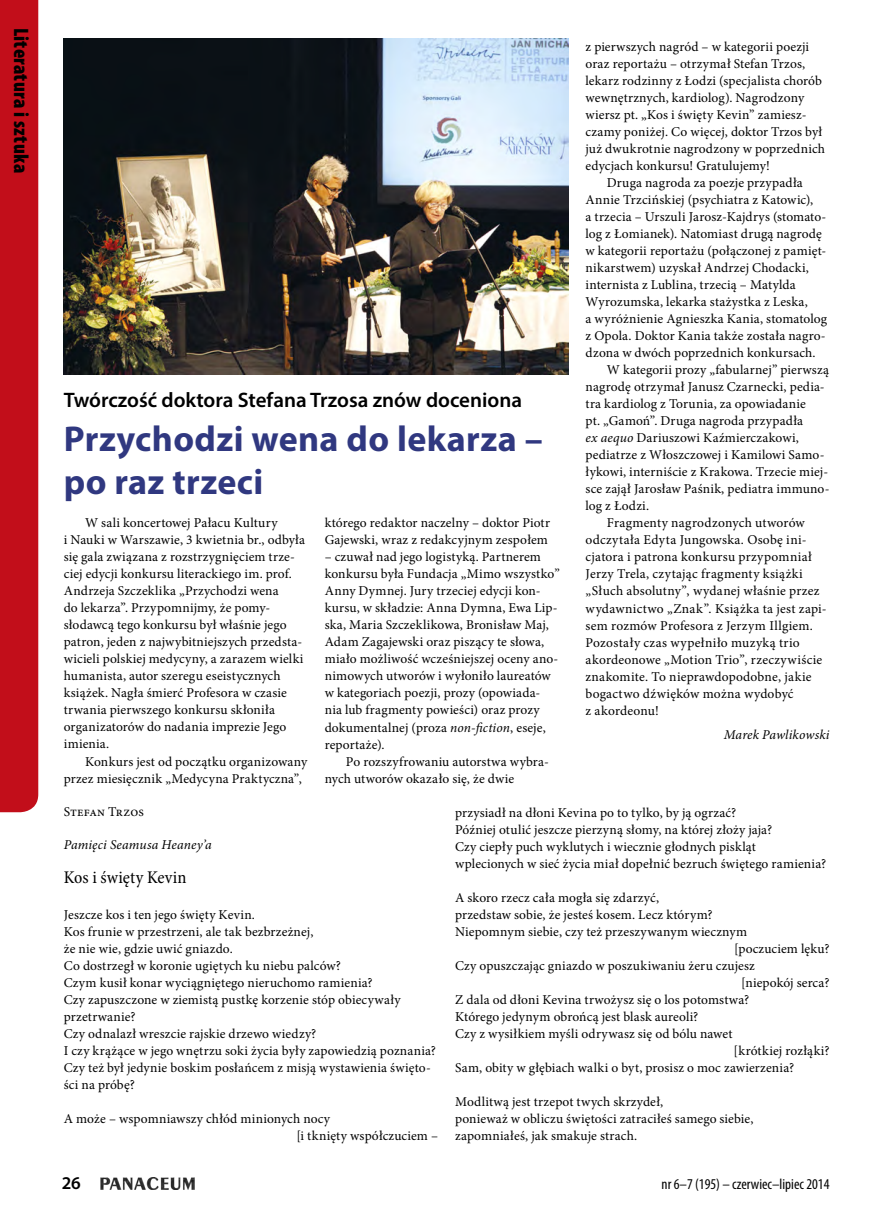
<style>
.page{position:relative;width:872px;height:1212px;background:#fff}
.page>*{position:absolute;margin:0;border:0;box-sizing:border-box;transform-origin:0 0}
.P_Tytuł_mały_24{font:700 36px/43.2px "Myriad Pro";letter-spacing:.01em;color:#303880}
.P_Nadtytuł{font:600 21px "Myriad Pro";color:#000}
.t1{font:900 condensed 21px "Myriad Pro";letter-spacing:.015em;color:#000}
.P_Tekst{font:condensed 18px "Minion Pro";letter-spacing:.005em;color:#000}
.t2{font:600 18px "Myriad Pro";color:#000}
.t3{font:condensed 15px "Myriad Pro";color:#000}
.P_Tekst-2{font:13.5px/17px "Minion Pro";letter-spacing:.01em;color:#000}
.P_Tekst-3{font:italic 13.5px "Minion Pro";letter-spacing:.01em;color:#000}
.P_Tekst-4{font:13.5px "Minion Pro";letter-spacing:.04em;color:#000}
.P_Podpis_autora{font:italic 13.5px "Minion Pro";letter-spacing:.005em;color:#000}
.s1{font-style:italic}
</style>
<div class="page">
<img style="left:100px;top:1177px;width:95px;height:12px">
<div style="left:0;top:0;width:38px;height:812px;background:#c20e1a"></div>
<img style="left:64px;top:38px;width:504px;height:337px">
<h2 class="t1" style="left:34px;top:28px;width:147px;rotate:90deg">Literatura i sztuka</h2>
<p class="P_Nadtytuł" style="left:64px;top:387px;width:460px">Twórczość doktora Stefana Trzosa znów doceniona</p>
<p class="P_Tytuł_mały_24" style="left:64px;top:416px;width:480px">Przychodzi wena do lekarza – po raz trzeci</p>
<p class="P_Tekst-2" style="left:64px;top:515px;width:243px;text-indent:21px">W sali koncertowej Pałacu Kultury<br>i Nauki w Warszawie, 3 kwietnia br., odbyła się gala związana z rozstrzygnięciem trze&shy;ciej edycji konkursu literackiego im. prof.<br>Andrzeja Szczeklika „Przychodzi wena<br>do lekarza”. Przypomnijmy, że pomy&shy;słodawcą tego konkursu był właśnie jego patron, jeden z najwybitniejszych przedsta&shy;wicieli polskiej medycyny, a zarazem wielki humanista, autor szeregu eseistycznych książek. Nagła śmierć Profesora w czasie trwania pierwszego konkursu skłoniła organizatorów do nadania imprezie Jego imienia.</p>
<p class="P_Tekst-2" style="left:64px;top:753px;width:245px;text-indent:21px">Konkurs jest od początku organizowany przez miesięcznik „Medycyna Praktyczna”,</p>
<p class="P_Tekst-2" style="left:325px;top:515px;width:227px">którego redaktor naczelny – doktor Piotr<br>Gajewski, wraz z redakcyjnym zespołem</p>
<p class="P_Tekst-2" style="left:325px;top:549px;width:236px">– czuwał nad jego logistyką. Partnerem konkursu była Fundacja „Mimo wszystko” Anny Dymnej. Jury trzeciej edycji kon&shy;kursu, w składzie: Anna Dymna, Ewa Lip&shy;ska, Maria Szczeklikowa, Bronisław Maj, Adam Zagajewski oraz piszący te słowa, miało możliwość wcześniejszej oceny ano&shy;nimowych utworów i wyłoniło laureatów w kategoriach poezji, prozy (opowiada&shy;nia lub fragmenty powieści) oraz prozy dokumentalnej (proza <span class="s1">non-fiction</span>, eseje, reportaże).</p>
<p class="P_Tekst-2" style="left:325px;top:753px;width:226px;text-indent:21px">Po rozszyfrowaniu autorstwa wybra&shy;nych utworów okazało się, że dwie</p>
<p class="P_Tekst-2" style="left:585px;top:38px;width:241px">z pierwszych nagród – w kategorii poezji oraz reportażu – otrzymał Stefan Trzos, lekarz rodzinny z Łodzi (specjalista chorób wewnętrznych, kardiolog). Nagrodzony wiersz pt. „Kos i święty Kevin” zamiesz&shy;czamy poniżej. Co więcej, doktor Trzos był już dwukrotnie nagrodzony w poprzednich edycjach konkursu! Gratulujemy!</p>
<p class="P_Tekst-2" style="left:585px;top:174px;width:243px;text-indent:21px">Druga nagroda za poezje przypadła Annie Trzcińskiej (psychiatra z Katowic),<br>a trzecia – Urszuli Jarosz-Kajdrys (stomato&shy;log z Łomianek). Natomiast drugą nagrodę w kategorii reportażu (połączonej z pamięt&shy;nikarstwem) uzyskał Andrzej Chodacki, internista z Lublina, trzecią – Matylda Wyrozumska, lekarka stażystka z Leska,<br>a wyróżnienie Agnieszka Kania, stomatolog z Opola. Doktor Kania także została nagro&shy;dzona w dwóch poprzednich konkursach.</p>
<p class="P_Tekst-2" style="left:585px;top:362px;width:245px;text-indent:21px">W kategorii prozy „fabularnej” pierwszą nagrodę otrzymał Janusz Czarnecki, pedia&shy;tra kardiolog z Torunia, za opowiadanie<br>pt. „Gamoń”. Druga nagroda przypadła<br><span class="s1">ex aequo</span> Dariuszowi Kaźmierczakowi, pediatrze z Włoszczowej i Kamilowi Samo&shy;łykowi, interniście z Krakowa. Trzecie miej&shy;sce zajął Jarosław Paśnik, pediatra immuno&shy;log z Łodzi.</p>
<p class="P_Tekst-2" style="left:585px;top:515px;width:243px;text-indent:21px">Fragmenty nagrodzonych utworów odczytała Edyta Jungowska. Osobę ini&shy;cjatora i patrona konkursu przypomniał Jerzy Trela, czytając fragmenty książki „Słuch absolutny”, wydanej właśnie przez wydawnictwo „Znak”. Książka ta jest zapi&shy;sem rozmów Profesora z Jerzym Illgiem.<br>Pozostały czas wypełniło muzyką trio akordeonowe „Motion Trio”, rzeczywiście znakomite. To nieprawdopodobne, jakie bogactwo dźwięków można wydobyć<br>z akordeonu!</p>
<p class="P_Podpis_autora" style="left:724px;top:726px;width:107px">Marek Pawlikowski</p>
<p class="P_Tekst-2" style="left:64px;top:803px;width:82px">Stefan Trzos</p>
<p class="P_Tekst-3" style="left:64px;top:835px;width:149px">Pamięci Seamusa Heaney’a</p>
<p class="P_Tekst" style="left:64px;top:865px;width:124px">Kos i święty Kevin</p>
<p class="P_Tekst-2" style="left:64px;top:906px;width:193px">Jeszcze kos i ten jego święty Kevin.</p>
<p class="P_Tekst-2" style="left:64px;top:923px;width:251px">Kos frunie w przestrzeni, ale tak bezbrzeżnej,</p>
<p class="P_Tekst-2" style="left:64px;top:940px;width:171px">że nie wie, gdzie uwić gniazdo.</p>
<p class="P_Tekst-2" style="left:64px;top:957px;width:278px">Co dostrzegł w koronie ugiętych ku niebu palców?</p>
<p class="P_Tekst-2" style="left:64px;top:974px;width:310px">Czym kusił konar wyciągniętego nieruchomo ramienia?</p>
<p class="P_Tekst-2" style="left:64px;top:991px;width:338px">Czy zapuszczone w ziemistą pustkę korzenie stóp obiecywały przetrwanie?</p>
<p class="P_Tekst-2" style="left:64px;top:1025px;width:254px">Czy odnalazł wreszcie rajskie drzewo wiedzy?</p>
<p class="P_Tekst-2" style="left:64px;top:1042px;width:374px">I czy krążące w jego wnętrzu soki życia były zapowiedzią poznania?</p>
<p class="P_Tekst-2" style="left:64px;top:1059px;width:368px">Czy też był jedynie boskim posłańcem z misją wystawienia święto&shy;ści na próbę?</p>
<p class="P_Tekst-2" style="left:64px;top:1110px;width:268px">A może – wspomniawszy chłód minionych nocy</p>
<p class="P_Tekst-2" style="left:296px;top:1127px;width:143px">[i tknięty współczuciem –</p>
<p class="P_Tekst-2" style="left:455px;top:804px;width:282px">przysiadł na dłoni Kevina po to tylko, by ją ogrzać?</p>
<p class="P_Tekst-2" style="left:455px;top:821px;width:318px">Później otulić jeszcze pierzyną słomy, na której złoży jaja?</p>
<p class="P_Tekst-2" style="left:455px;top:838px;width:302px">Czy ciepły puch wyklutych i wiecznie głodnych piskląt</p>
<p class="P_Tekst-2" style="left:455px;top:855px;width:372px">wplecionych w sieć życia miał dopełnić bezruch świętego ramienia?</p>
<p class="P_Tekst-2" style="left:455px;top:889px;width:206px">A skoro rzecz cała mogła się zdarzyć,</p>
<p class="P_Tekst-2" style="left:455px;top:906px;width:259px">przedstaw sobie, że jesteś kosem. Lecz którym?</p>
<p class="P_Tekst-2" style="left:455px;top:923px;width:294px">Niepomnym siebie, czy też przeszywanym wiecznym</p>
<p class="P_Tekst-2" style="left:734px;top:940px;width:97px">[poczuciem lęku?</p>
<p class="P_Tekst-2" style="left:455px;top:957px;width:301px">Czy opuszczając gniazdo w poszukiwaniu żeru czujesz</p>
<p class="P_Tekst-2" style="left:741px;top:974px;width:90px">[niepokój serca?</p>
<p class="P_Tekst-2" style="left:455px;top:991px;width:295px">Z dala od dłoni Kevina trwożysz się o los potomstwa?</p>
<p class="P_Tekst-2" style="left:455px;top:1008px;width:245px">Którego jedynym obrońcą jest blask aureoli?</p>
<p class="P_Tekst-2" style="left:455px;top:1025px;width:279px">Czy z wysiłkiem myśli odrywasz się od bólu nawet</p>
<p class="P_Tekst-4" style="left:733px;top:1041px;width:97px">[krótkiej rozłąki?</p>
<p class="P_Tekst-2" style="left:455px;top:1059px;width:340px">Sam, obity w głębiach walki o byt, prosisz o moc zawierzenia?</p>
<p class="P_Tekst-2" style="left:455px;top:1093px;width:210px">Modlitwą jest trzepot twych skrzydeł,</p>
<p class="P_Tekst-2" style="left:455px;top:1110px;width:300px">ponieważ w obliczu świętości zatraciłeś samego siebie,</p>
<p class="P_Tekst-2" style="left:455px;top:1127px;width:183px">zapomniałeś, jak smakuje strach.</p>
<h3 class="t2" style="left:62px;top:1172px;width:21px">26</h3>
<p class="t3" style="left:661px;top:1175px;width:169px">nr 6–7 (195) – czerwiec–lipiec 2014</p>
</div>
